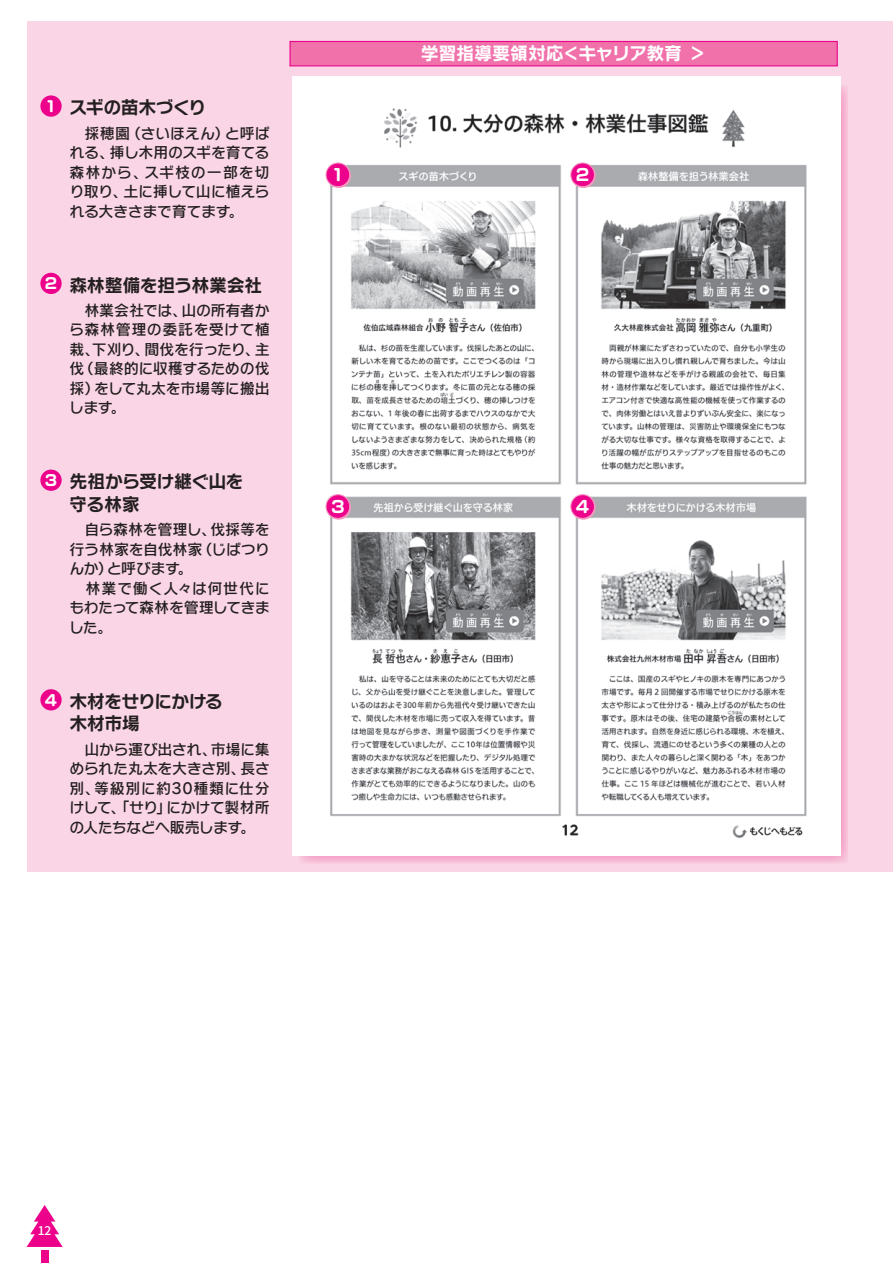
<style>
.page{position:relative;width:893px;height:1263px;background:#fff}
.page>*{position:absolute;margin:0;border:0;box-sizing:border-box;transform-origin:0 0}
.t1{font:18px "Rodin NTLG Pro B";letter-spacing:-.04em;color:#231f20}
.t2{font:18px "Rodin NTLG Pro B";letter-spacing:-.015em;color:#fff}
.t3{font:700 16.5px "Soft Go Std";color:#fff}
.t4{font:15px/19.5px "Rodin NTLG Pro DB";letter-spacing:-.02em;color:#231f20;text-align:justify}
.t5{font:700 15px "Soft Go Std";color:#fff}
.t6{font:500 12px "Source Han Sans JP";color:#fff}
</style>
<div class="page">
<div style="left:28px;top:21px;width:865px;height:851px;background:#fad5e5"></div>
<svg style="left:300px;top:86px;width:548px;height:777px;background:#f5b3d1"></svg>
<img style="left:293px;top:77px;width:548px;height:779px">
<div style="left:289px;top:41px;width:549px;height:25px;background:#f171ab;border:1px solid #ed028c"></div>
<div style="left:40px;top:95px;width:22px;height:22px;background:#ed028c;border-radius:50%"></div>
<div style="left:40px;top:273px;width:22px;height:21px;background:#ed028c;border-radius:50%"></div>
<div style="left:40px;top:470px;width:22px;height:21px;background:#ed028c;border-radius:50%"></div>
<div style="left:40px;top:689px;width:22px;height:21px;background:#ed028c;border-radius:50%"></div>
<div style="left:327px;top:164px;width:23px;height:23px;background:#f499c2;border-radius:50%"></div>
<div style="left:326px;top:163px;width:25px;height:25px;border:1px solid #f499c2;border-radius:50%"></div>
<div style="left:326px;top:163px;width:24px;height:24px;background:#ed028c;border-radius:50%"></div>
<div style="left:325px;top:162px;width:25px;height:25px;border:1px solid #f499c2;border-radius:50%"></div>
<div style="left:327px;top:495px;width:23px;height:24px;background:#f499c2;border-radius:50%"></div>
<div style="left:326px;top:495px;width:25px;height:25px;border:1px solid #f499c2;border-radius:50%"></div>
<div style="left:326px;top:495px;width:24px;height:23px;background:#ed028c;border-radius:50%"></div>
<div style="left:325px;top:494px;width:25px;height:25px;border:1px solid #f499c2;border-radius:50%"></div>
<div style="left:572px;top:164px;width:23px;height:23px;background:#f499c2;border-radius:50%"></div>
<div style="left:571px;top:163px;width:25px;height:25px;border:1px solid #f499c2;border-radius:50%"></div>
<div style="left:571px;top:163px;width:23px;height:24px;background:#ed028c;border-radius:50%"></div>
<div style="left:570px;top:162px;width:25px;height:25px;border:1px solid #f499c2;border-radius:50%"></div>
<svg style="left:572px;top:495px;width:23px;height:24px"></svg>
<div style="left:571px;top:495px;width:25px;height:25px;border:1px solid #f499c2;border-radius:50%"></div>
<div style="left:571px;top:495px;width:23px;height:23px;background:#ed028c;border-radius:50%"></div>
<div style="left:570px;top:494px;width:25px;height:25px;border:1px solid #f499c2;border-radius:50%"></div>
<svg style="left:27px;top:1205px;width:36px;height:42px"></svg>
<div style="left:41px;top:1250px;width:7px;height:13px;background:#ed028c"></div>
<p class="t2" style="left:421px;top:42px;width:287px">学習指導要領対応＜キャリア教育 ＞</p>
<p class="t5" style="left:45px;top:96px;width:14px">1</p>
<p class="t1" style="left:69px;top:95px;width:138px">スギの苗木づくり</p>
<p class="t4" style="left:69px;top:123px;width:202px">　採穂園（さいほえん）と呼ばれる、挿し木用のスギを育てる森林から、スギ枝の一部を切り取り、土に挿して山に植えられる大きさまで育てます。</p>
<p class="t3" style="left:331px;top:163px;width:15px">1</p>
<p class="t3" style="left:576px;top:163px;width:15px">2</p>
<p class="t5" style="left:45px;top:273px;width:14px">2</p>
<p class="t1" style="left:69px;top:273px;width:194px">森林整備を担う林業会社</p>
<p class="t4" style="left:69px;top:300px;width:202px">　林業会社では、山の所有者から森林管理の委託を受けて植栽、下刈り、間伐を行ったり、主伐（最終的に収穫するための伐採）をして丸太を市場等に搬出します。</p>
<p class="t5" style="left:45px;top:470px;width:14px">3</p>
<p class="t1" style="left:69px;top:469px;width:176px">先祖から受け継ぐ山を</p>
<p class="t1" style="left:69px;top:492px;width:72px">守る林家</p>
<p class="t4" style="left:69px;top:519px;width:202px">　自ら森林を管理し、伐採等を行う林家を自伐林家（じばつりんか）と呼びます。</p>
<p class="t4" style="left:69px;top:578px;width:202px">　林業で働く人々は何世代にもわたって森林を管理してきました。</p>
<p class="t3" style="left:331px;top:495px;width:15px">3</p>
<p class="t3" style="left:576px;top:495px;width:15px">4</p>
<p class="t5" style="left:45px;top:689px;width:14px">4</p>
<p class="t1" style="left:69px;top:689px;width:155px">木材をせりにかける</p>
<p class="t1" style="left:69px;top:712px;width:72px">木材市場</p>
<p class="t4" style="left:69px;top:739px;width:202px">　山から運び出され、市場に集められた丸太を大きさ別、長さ別、等級別に約30種類に仕分けして、「せり」にかけて製材所の人たちなどへ販売します。</p>
<p class="t6" style="left:38px;top:1223px;width:15px">12</p>
</div>
